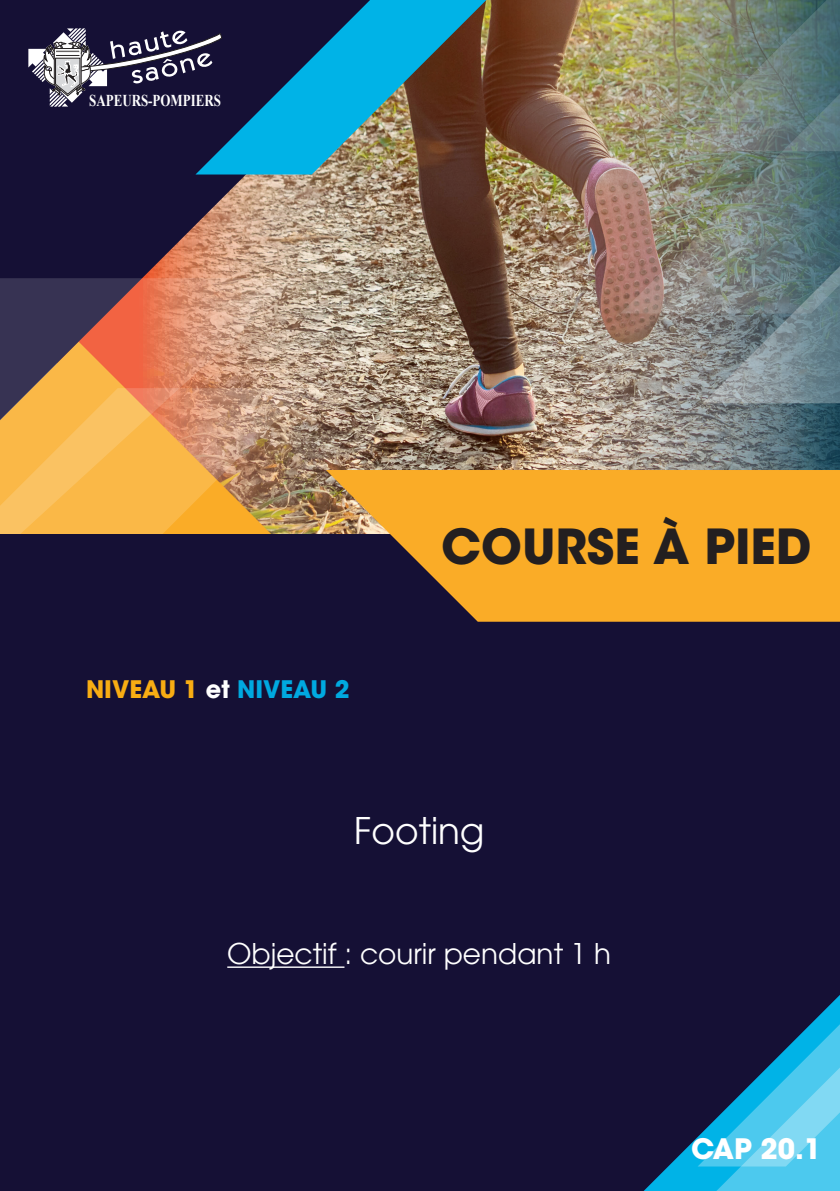
<style>
.page{position:relative;width:840px;height:1191px;background:#fff}
.page>*{position:absolute;margin:0;border:0;box-sizing:border-box;transform-origin:0 0}
.t1{font:700 48px "ITC Avant Garde Std";color:#231f20}
.t2{font:36px "Avant Garde";color:#fff}
.t3{font:28px "Avant Garde";color:#fff}
.t4{font:700 28px "ITC Avant Garde Std";color:#fff}
.t5{font:700 24px "ITC Avant Garde Std";color:#f8ad13}
.t6{font:700 16.6px "Times New Roman";color:#fff;scale:.78 1}
.s1{color:#fff}
.s2{color:#00a9e0}
</style>
<div class="page">
<img style="left:350px;top:0;width:489px;height:470px">
<svg style="left:0;top:0;width:420px;height:420px;background:#64555d"></svg>
<svg style="left:195px;top:0;width:291px;height:174px;background:#29677f"></svg>
<svg style="left:702px;top:313px;width:137px;height:90px;background:#7a8a90"></svg>
<svg style="left:0;top:278px;width:300px;height:110px;background:#ab7564"></svg>
<svg style="left:0;top:388px;width:308px;height:147px;background:#e1a757"></svg>
<img style="left:619px;top:0;width:220px;height:313px">
<div style="left:0;top:535px;width:839px;height:656px;background:#151035"></div>
<svg style="left:643px;top:996px;width:196px;height:195px"></svg>
<svg style="left:326px;top:470px;width:513px;height:152px;background:#d9962b"></svg>
<svg style="left:28px;top:28px;width:194px;height:79px;background:#4f4b65"></svg>
<hr style="left:227px;top:966px;width:117px;height:2px;background:#fff">
<p class="t6" style="left:89px;top:89px;width:170px">SAPEURS-POMPIERS</p>
<p class="t5" style="left:86px;top:674px;width:265px">NIVEAU 1 <span class="s1">et</span> <span class="s2">NIVEAU 2</span></p>
<p class="t1" style="left:441px;top:515px;width:372px">COURSE À PIED</p>
<p class="t2" style="left:354px;top:809px;width:132px">Footing</p>
<p class="t3" style="left:227px;top:937px;width:385px">Objectif : courir pendant 1 h</p>
<p class="t4" style="left:690px;top:1130px;width:132px">CAP 20.1</p>
</div>
